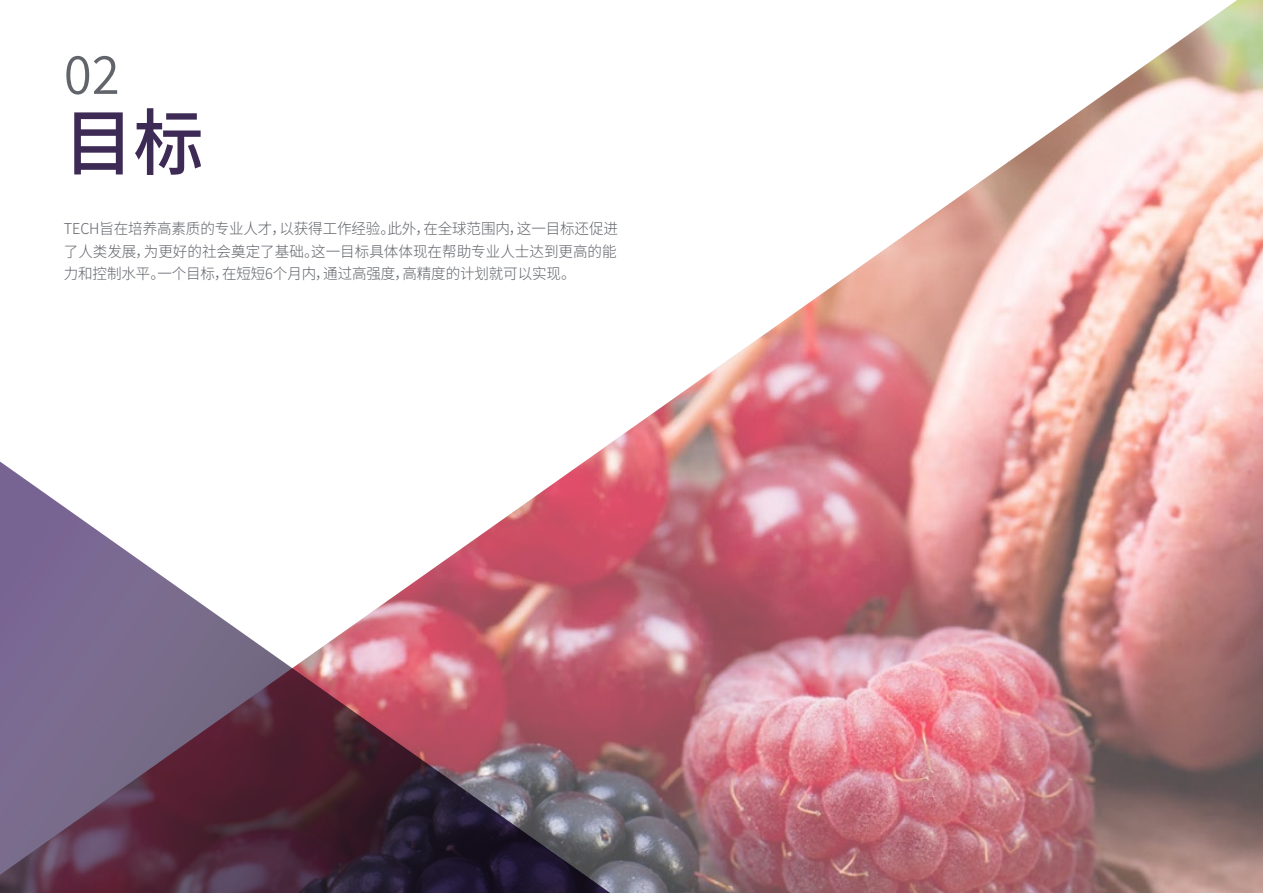
<style>
.page{position:relative;width:1263px;height:893px;background:#fff}
.page>*{position:absolute;margin:0;border:0;box-sizing:border-box;transform-origin:0 0}
.t1{font:500 72px "Source Han Sans CN";color:#3d2b56}
.t2{font:52.5px "Source Han Sans CN";color:#61646a}
.t3{font:300 15px/22.5px "Source Han Sans CN";letter-spacing:-.01em;color:#61646a;text-align:justify}
</style>
<div class="page">
<img style="left:607px;top:0;width:656px;height:893px">
<svg style="left:0;top:446px;width:640px;height:447px"></svg>
<h2 class="t2" style="left:64px;top:45px;width:57px">02</h2>
<h1 class="t1" style="left:64px;top:102px;width:141px">目标</h1>
<p class="t3" style="left:64px;top:218px;width:556px">TECH旨在培养高素质的专业人才，以获得工作经验。此外，在全球范围内，这一目标还促进了人类发展，为更好的社会奠定了基础。这一目标具体体现在帮助专业人士达到更高的能力和控制水平。一个目标，在短短6个月内，通过高强度，高精度的计划就可以实现。</p>
</div>
